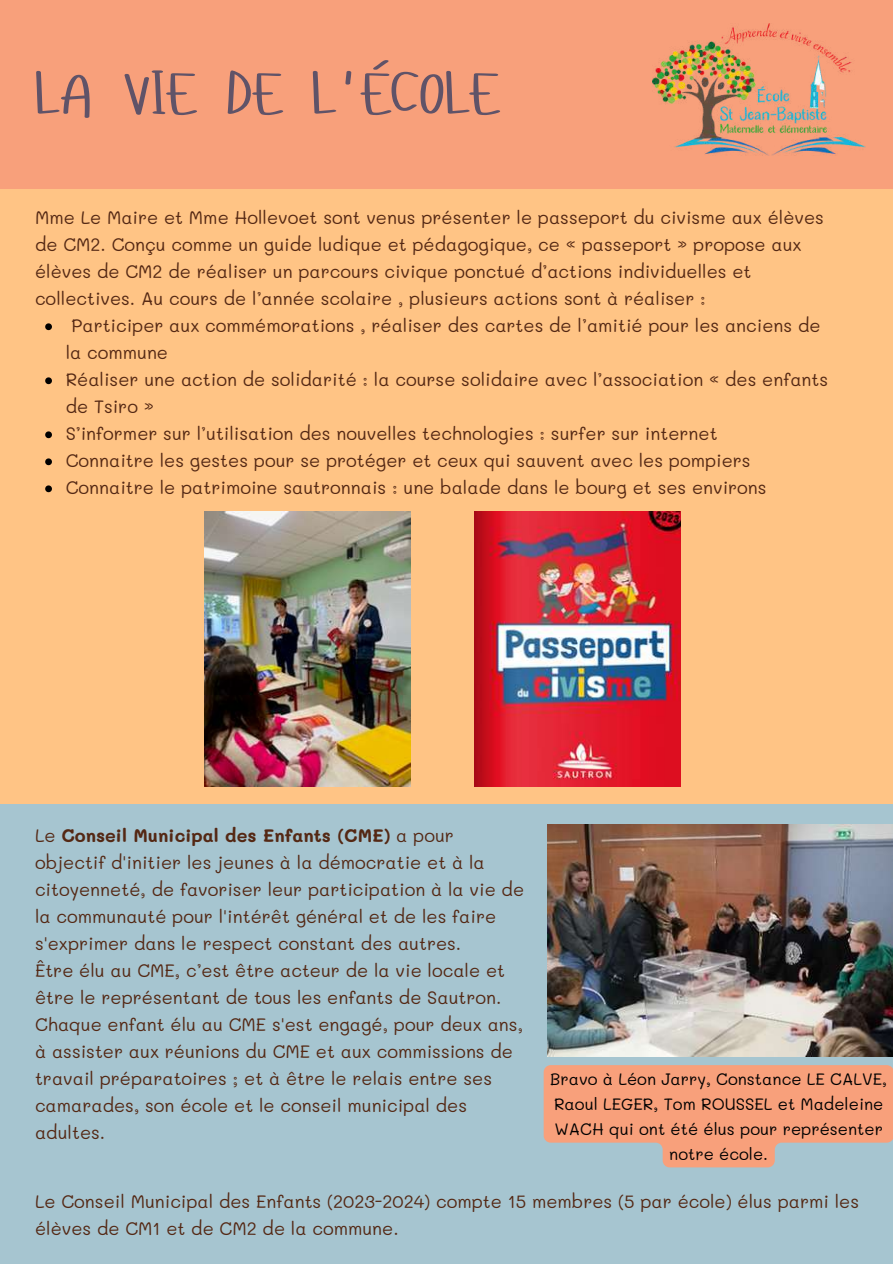
<style>
.page{position:relative;width:893px;height:1264px;background:#fff}
.page>*{position:absolute;margin:0;border:0;box-sizing:border-box;transform-origin:0 0}
.t1{font:60px "Hangyaboly";color:#605368}
.t2{font:18px/27px "Mali";color:#542814}
.t3{font:16.5px/24.8px "Mali";color:#000;text-align:center}
.s1{font-weight:700}
</style>
<div class="page">
<div style="left:0;top:0;width:892px;height:1263px;background:#f8a07b"></div>
<div style="left:0;top:803px;width:892px;height:460px;background:#a6c5d0"></div>
<img style="left:652px;top:23px;width:213px;height:132px">
<div style="left:0;top:189px;width:892px;height:614px;background:#ffc485"></div>
<img style="left:204px;top:511px;width:206px;height:276px">
<img style="left:475px;top:511px;width:206px;height:276px">
<img style="left:547px;top:824px;width:345px;height:232px">
<svg style="left:45px;top:323px;width:7px;height:7px"></svg>
<svg style="left:45px;top:377px;width:7px;height:7px"></svg>
<svg style="left:45px;top:431px;width:7px;height:7px"></svg>
<svg style="left:45px;top:458px;width:7px;height:7px"></svg>
<svg style="left:45px;top:485px;width:7px;height:7px"></svg>
<svg style="left:543px;top:1065px;width:349px;height:102px"></svg>
<h1 class="t1" style="left:35px;top:55px;width:465px">LA VIE DE L'ÉCOLE</h1>
<p class="t2" style="left:35px;top:204px;width:790px">Mme Le Maire et Mme Hollevoet sont venus présenter le passeport du civisme aux élèves de CM2. Conçu comme un guide ludique et pédagogique, ce « passeport » propose aux élèves de CM2 de réaliser un parcours civique ponctué d’actions individuelles et collectives. Au cours de l’année scolaire , plusieurs actions sont à réaliser :</p>
<p class="t2" style="left:66px;top:312px;width:764px;text-indent:6px">Participer aux commémorations , réaliser des cartes de l’amitié pour les anciens de la commune<br>Réaliser une action de solidarité : la course solidaire avec l’association « des enfants de Tsiro »<br>S’informer sur l’utilisation des nouvelles technologies : surfer sur internet<br>Connaitre les gestes pour se protéger et ceux qui sauvent avec les pompiers Connaitre le patrimoine sautronnais : une balade dans le bourg et ses environs</p>
<p class="t2" style="left:35px;top:821px;width:490px">Le <span class="s1">Conseil Municipal des Enfants (CME)</span> a pour objectif d'initier les jeunes à la démocratie et à la citoyenneté, de favoriser leur participation à la vie de la communauté pour l'intérêt général et de les faire s'exprimer dans le respect constant des autres.<br>Être élu au CME, c’est être acteur de la vie locale et être le représentant de tous les enfants de Sautron.<br>Chaque enfant élu au CME s'est engagé, pour deux ans, à assister aux réunions du CME et aux commissions de travail préparatoires ; et à être le relais entre ses camarades, son école et le conseil municipal des adultes.</p>
<p class="t3" style="left:550px;top:1066px;width:338px">Bravo à Léon Jarry, Constance LE CALVE,<br>Raoul LEGER, Tom ROUSSEL et Madeleine<br>WACH qui ont été élus pour représenter notre école.</p>
<p class="t2" style="left:35px;top:1187px;width:825px">Le Conseil Municipal des Enfants (2023-2024) compte 15 membres (5 par école) élus parmi les élèves de CM1 et de CM2 de la commune.</p>
</div>
